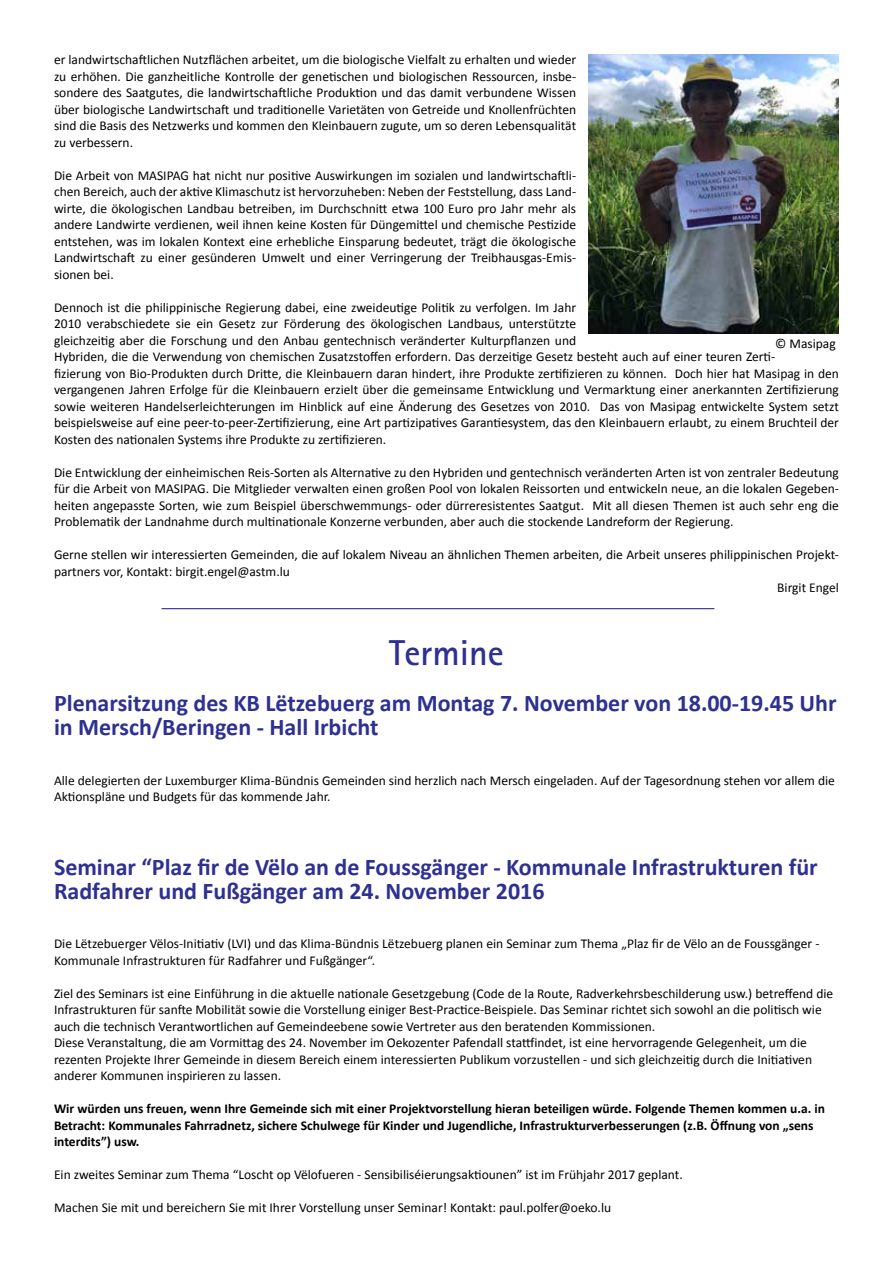
<style>
.page{position:relative;width:893px;height:1263px;background:#fff}
.page>*{position:absolute;margin:0;border:0;box-sizing:border-box;transform-origin:0 0}
.t1{font:700 36px "Rotis Sans Serif";color:#2e3092}
.t2{font:700 24px/24px "Calibri";color:#2e3092}
.t3{font:13.5px/16.5px "Calibri";color:#000}
.t4{font:700 13.5px/16.5px "Calibri";color:#000}
</style>
<div class="page">
<img style="left:589px;top:54px;width:250px;height:280px">
<hr style="left:162px;top:608px;width:552px;height:1px;background:#2e3092">
<p class="t3" style="left:54px;top:51px;width:524px;text-align:justify">er landwirtschaftlichen Nutzflächen arbeitet, um die biologische Vielfalt zu erhalten und wieder zu erhöhen. Die ganzheitliche Kontrolle der genetischen und biologischen Ressourcen, insbe&shy;sondere des Saatgutes, die landwirtschaftliche Produktion und das damit verbundene Wissen über biologische Landwirtschaft und traditionelle Varietäten von Getreide und Knollenfrüchten sind die Basis des Netzwerks und kommen den Kleinbauern zugute, um so deren Lebensqualität zu verbessern.</p>
<p class="t3" style="left:54px;top:167px;width:524px;text-align:justify">Die Arbeit von MASIPAG hat nicht nur positive Auswirkungen im sozialen und landwirtschaftli&shy;chen Bereich, auch der aktive Klimaschutz ist hervorzuheben: Neben der Feststellung, dass Land&shy;wirte, die ökologischen Landbau betreiben, im Durchschnitt etwa 100 Euro pro Jahr mehr als andere Landwirte verdienen, weil ihnen keine Kosten für Düngemittel und chemische Pestizide entstehen, was im lokalen Kontext eine erhebliche Einsparung bedeutet, trägt die ökologische Landwirtschaft zu einer gesünderen Umwelt und einer Verringerung der Treibhausgas-Emis&shy;sionen bei.</p>
<p class="t3" style="left:54px;top:299px;width:786px">Dennoch ist die philippinische Regierung dabei, eine zweideutige Politik zu verfolgen. Im Jahr<br>2010 verabschiedete sie ein Gesetz zur Förderung des ökologischen Landbaus, unterstützte<br>gleichzeitig aber die Forschung und den Anbau gentechnisch veränderter Kulturpflanzen und<br>Hybriden, die die Verwendung von chemischen Zusatzstoffen erfordern. Das derzeitige Gesetz besteht auch auf einer teuren Zerti-<br>fizierung von Bio-Produkten durch Dritte, die Kleinbauern daran hindert, ihre Produkte zertifizieren zu können. Doch hier hat Masipag in den vergangenen Jahren Erfolge für die Kleinbauern erzielt über die gemeinsame Entwicklung und Vermarktung einer anerkannten Zertifizierung sowie weiteren Handelserleichterungen im Hinblick auf eine Änderung des Gesetzes von 2010. Das von Masipag entwickelte System setzt beispielsweise auf eine peer-to-peer-Zertifizierung, eine Art partizipatives Garantiesystem, das den Kleinbauern erlaubt, zu einem Bruchteil der Kosten des nationalen Systems ihre Produkte zu zertifizieren.</p>
<p class="t3" style="left:54px;top:464px;width:786px;text-align:justify">Die Entwicklung der einheimischen Reis-Sorten als Alternative zu den Hybriden und gentechnisch veränderten Arten ist von zentraler Bedeutung für die Arbeit von MASIPAG. Die Mitglieder verwalten einen großen Pool von lokalen Reissorten und entwickeln neue, an die lokalen Gegeben&shy;heiten angepasste Sorten, wie zum Beispiel überschwemmungs- oder dürreresistentes Saatgut. Mit all diesen Themen ist auch sehr eng die Problematik der Landnahme durch multinationale Konzerne verbunden, aber auch die stockende Landreform der Regierung.</p>
<p class="t3" style="left:54px;top:546px;width:786px">Gerne stellen wir interessierten Gemeinden, die auf lokalem Niveau an ähnlichen Themen arbeiten, die Arbeit unseres philippinischen Projekt-</p>
<p class="t3" style="left:54px;top:563px;width:237px">partners vor, Kontakt: birgit.engel@astm.lu</p>
<p class="t3" style="left:777px;top:579px;width:63px">Birgit Engel</p>
<p class="t3" style="left:775px;top:335px;width:62px">© Masipag</p>
<h1 class="t1" style="left:389px;top:630px;width:116px">Termine</h1>
<h2 class="t2" style="left:54px;top:691px;width:784px">Plenarsitzung des KB Lëtzebuerg am Montag 7. November von 18.00-19.45 Uhr in Mersch/Beringen - Hall Irbicht</h2>
<p class="t3" style="left:54px;top:772px;width:782px">Alle delegierten der Luxemburger Klima-Bündnis Gemeinden sind herzlich nach Mersch eingeladen. Auf der Tagesordnung stehen vor allem die<br>Aktionspläne und Budgets für das kommende Jahr.</p>
<h2 class="t2" style="left:54px;top:855px;width:765px">Seminar “Plaz fir de Vëlo an de Foussgänger - Kommunale Infrastrukturen für<br>Radfahrer und Fußgänger am 24. November 2016</h2>
<p class="t3" style="left:54px;top:935px;width:767px">Die Lëtzebuerger Vëlos-Initiativ (LVI) und das Klima-Bündnis Lëtzebuerg planen ein Seminar zum Thema „Plaz fir de Vëlo an de Foussgänger -<br>Kommunale Infrastrukturen für Radfahrer und Fußgänger“.</p>
<p class="t3" style="left:54px;top:985px;width:781px">Ziel des Seminars ist eine Einführung in die aktuelle nationale Gesetzgebung (Code de la Route, Radverkehrsbeschilderung usw.) betreffend die Infrastrukturen für sanfte Mobilität sowie die Vorstellung einiger Best-Practice-Beispiele. Das Seminar richtet sich sowohl an die politisch wie auch die technisch Verantwortlichen auf Gemeindeebene sowie Vertreter aus den beratenden Kommissionen.<br>Diese Veranstaltung, die am Vormittag des 24. November im Oekozenter Pafendall stattfindet, ist eine hervorragende Gelegenheit, um die rezenten Projekte Ihrer Gemeinde in diesem Bereich einem interessierten Publikum vorzustellen - und sich gleichzeitig durch die Initiativen anderer Kommunen inspirieren zu lassen.</p>
<p class="t4" style="left:54px;top:1100px;width:772px">Wir würden uns freuen, wenn Ihre Gemeinde sich mit einer Projektvorstellung hieran beteiligen würde. Folgende Themen kommen u.a. in<br>Betracht: Kommunales Fahrradnetz, sichere Schulwege für Kinder und Jugendliche, Infrastrukturverbesserungen (z.B. Öffnung von „sens interdits”) usw.</p>
<p class="t3" style="left:54px;top:1166px;width:630px">Ein zweites Seminar zum Thema “Loscht op Vëlofueren - Sensibiliséierungsaktiounen” ist im Frühjahr 2017 geplant.</p>
<p class="t3" style="left:54px;top:1199px;width:559px">Machen Sie mit und bereichern Sie mit Ihrer Vorstellung unser Seminar! Kontakt: paul.polfer@oeko.lu</p>
</div>
